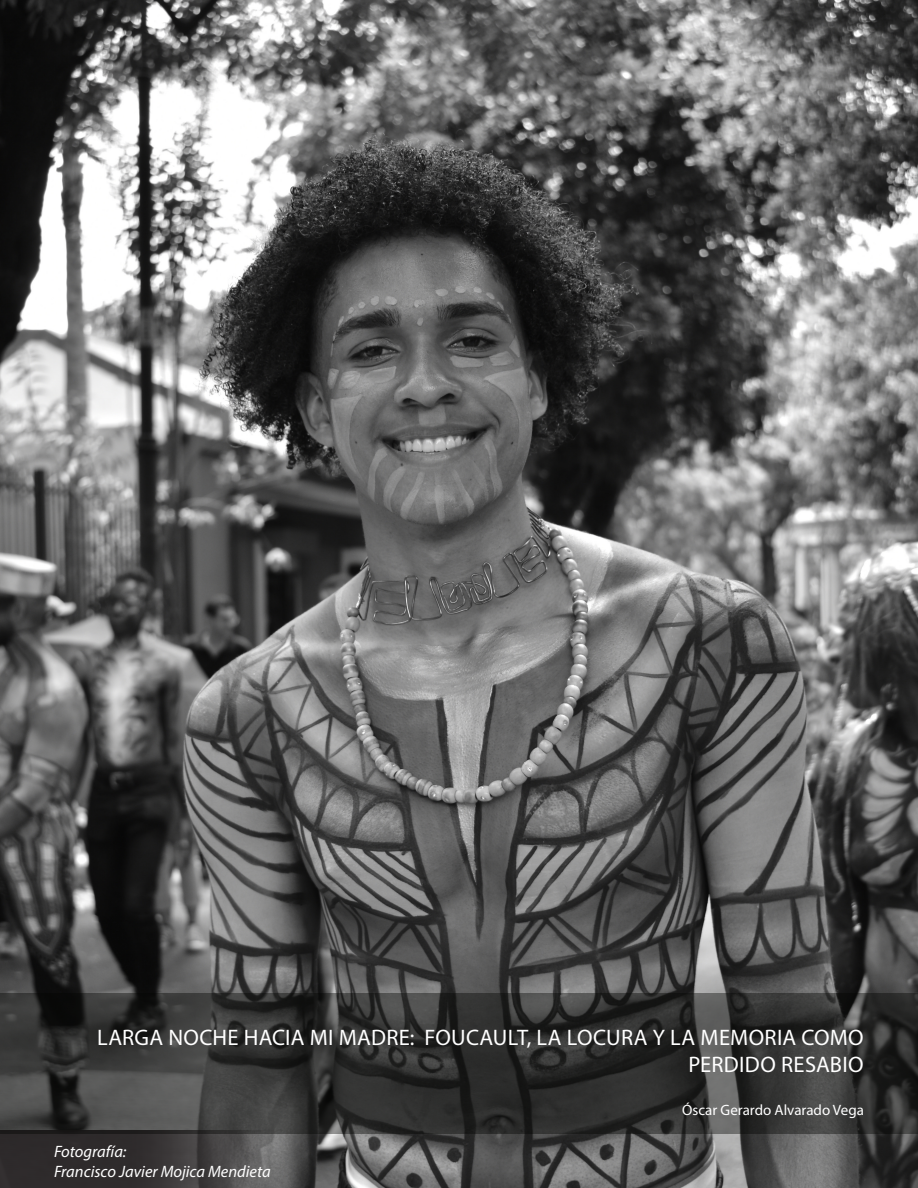
<style>
.page{position:relative;width:918px;height:1188px;background:#fff}
.page>*{position:absolute;margin:0;border:0;box-sizing:border-box;transform-origin:0 0}
.t1{font:22.5px/27px "Myriad Pro";letter-spacing:.015em;color:#fff;text-align:right}
.t2{font:italic 16.5px/19.8px "Myriad Pro";color:#fff}
.t3{font:15px "Myriad Pro";color:#fff}
</style>
<div class="page">
<img style="left:0;top:0;width:918px;height:1188px">
<svg style="left:0;top:1134px;width:286px;height:54px;background:#3e3b3c"></svg>
<svg style="left:0;top:994px;width:918px;height:140px;background:#343433"></svg>
<p class="t1" style="left:97px;top:1024px;width:768px">LARGA NOCHE HACIA MI MADRE: FOUCAULT, LA LOCURA Y LA MEMORIA COMO<br>PERDIDO RESABIO</p>
<p class="t3" style="left:682px;top:1101px;width:183px">Óscar Gerardo Alvarado Vega</p>
<p class="t2" style="left:54px;top:1141px;width:218px">Fotografía:<br>Francisco Javier Mojica Mendieta</p>
</div>
